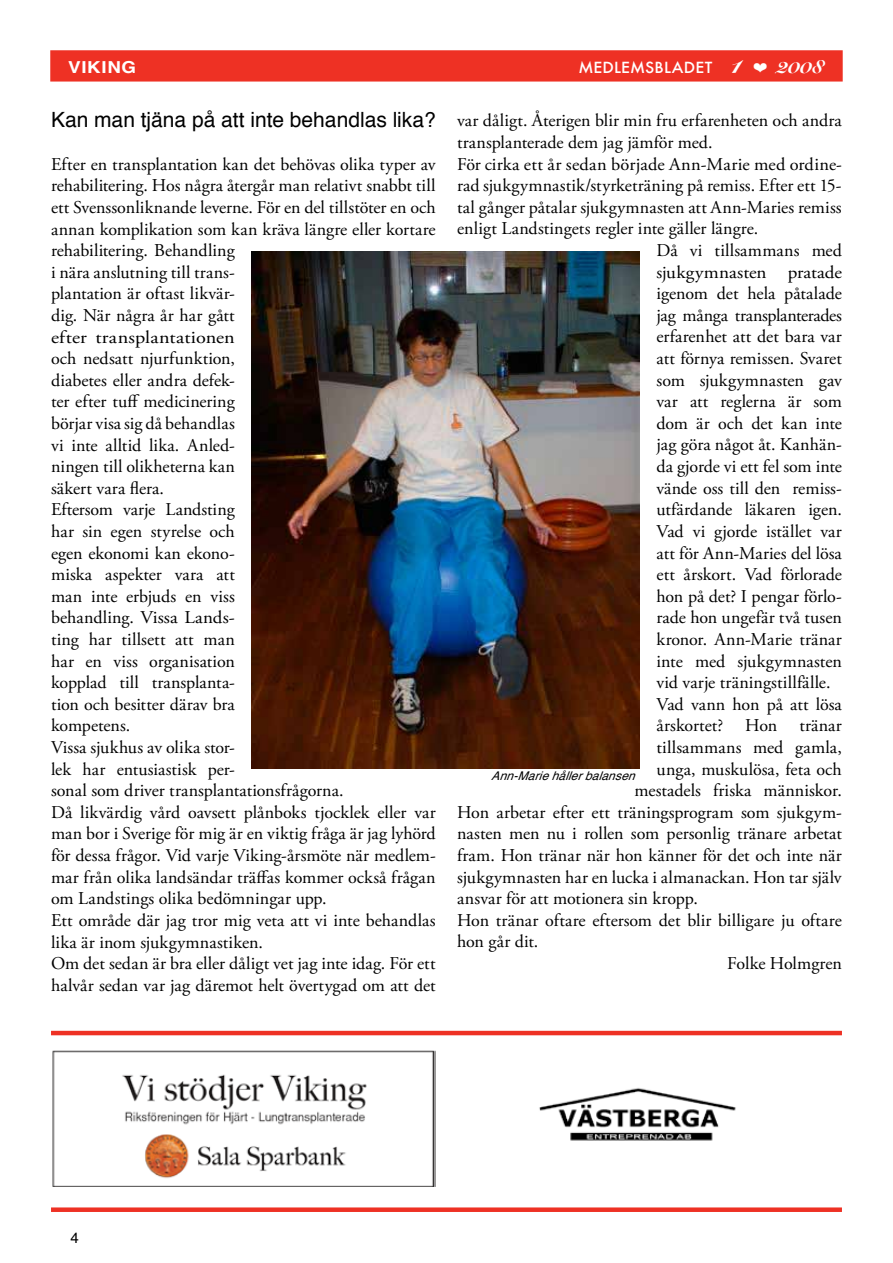
<style>
.page{position:relative;width:893px;height:1263px;background:#fff}
.page>*{position:absolute;margin:0;border:0;box-sizing:border-box;transform-origin:0 0}
.t1{font:21px "Helvetica";color:#000}
.t2{font:18px/21.6px "Adobe Garamond Pro";color:#000}
.t3{font:700 16.5px "Helvetica";letter-spacing:.035em;color:#fff;scale:1.14 1}
.t4{font:500 15px "Futura";letter-spacing:.01em;color:#fff;scale:1.05 1}
.t5{font:15px "Helvetica";color:#000}
.t6{font:italic 12px "Helvetica";color:#000}
.s1{font-family:"Snell Roundhand";font-weight:900;font-size:23.7px}
.s2{font-family:"Snell Roundhand";font-weight:900;font-size:20.4px}
</style>
<div class="page">
<div style="left:51px;top:51px;width:791px;height:30px;background:#ee3124"></div>
<div style="left:50px;top:50px;width:793px;height:32px;border:2px solid #ee3124"></div>
<img style="left:252px;top:252px;width:387px;height:516px">
<img style="left:539px;top:1088px;width:197px;height:53px">
<img style="left:52px;top:1050px;width:383px;height:136px">
<div style="left:51px;top:1207px;width:791px;height:5px;background:#ee3124"></div>
<hr style="left:51px;top:1031px;width:791px;height:4px;background:#ee3124">
<p class="t3" style="left:68px;top:54px;width:61px">VIKING</p>
<p class="t4" style="left:578px;top:57px;width:235px">MEDLEMSBLADET <span class="s1">1</span> ❤ <span class="s2">2008</span></p>
<p class="t1" style="left:51px;top:103px;width:386px">Kan man tjäna på att inte behandlas lika?</p>
<p class="t2" style="left:51px;top:154px;width:386px">Efter en transplantation kan det behövas olika typer av rehabilitering. Hos några återgår man relativt snabbt till ett Svenssonliknande leverne. För en del tillstöter en och annan komplikation som kan kräva längre eller kortare rehabilitering. Behandling<br>i nära anslutning till trans-<br>plantation är oftast likvär-<br>dig. När några år har gått<br>efter transplantationen<br>och nedsatt njurfunktion,<br>diabetes eller andra defek-<br>ter efter tuff medicinering<br>börjar visa sig då behandlas<br>vi inte alltid lika. Anled-<br>ningen till olikheterna kan<br>säkert vara flera.<br>Eftersom varje Landsting<br>har sin egen styrelse och<br>egen ekonomi kan ekono-<br>miska aspekter vara att<br>man inte erbjuds en viss<br>behandling. Vissa Lands-<br>ting har tillsett att man<br>har en viss organisation<br>kopplad till transplanta-<br>tion och besitter därav bra<br>kompetens.<br>Vissa sjukhus av olika stor-<br>lek har entusiastisk per-<br>sonal som driver transplantationsfrågorna.<br>Då likvärdig vård oavsett plånboks tjocklek eller var man bor i Sverige för mig är en viktig fråga är jag lyhörd för dessa frågor. Vid varje Viking-årsmöte när medlem&shy;mar från olika landsändar träffas kommer också frågan om Landstings olika bedömningar upp.<br>Ett område där jag tror mig veta att vi inte behandlas lika är inom sjukgymnastiken.<br>Om det sedan är bra eller dåligt vet jag inte idag. För ett halvår sedan var jag däremot helt övertygad om att det</p>
<p class="t2" style="left:457px;top:111px;width:386px">var dåligt. Återigen blir min fru erfarenheten och andra</p>
<p class="t2" style="left:457px;top:132px;width:257px">transplanterade dem jag jämför med.</p>
<p class="t2" style="left:457px;top:154px;width:386px">För cirka ett år sedan började Ann-Marie med ordine-</p>
<p class="t2" style="left:457px;top:175px;width:386px">rad sjukgymnastik/styrketräning på remiss. Efter ett 15-</p>
<p class="t2" style="left:457px;top:197px;width:386px">tal gånger påtalar sjukgymnasten att Ann-Maries remiss</p>
<p class="t2" style="left:457px;top:219px;width:303px">enligt Landstingets regler inte gäller längre.</p>
<p class="t2" style="left:657px;top:240px;width:187px">Då vi tillsammans med</p>
<p class="t2" style="left:657px;top:262px;width:187px">sjukgymnasten pratade</p>
<p class="t2" style="left:657px;top:283px;width:187px">igenom det hela påtalade</p>
<p class="t2" style="left:657px;top:305px;width:187px">jag många transplanterades</p>
<p class="t2" style="left:657px;top:327px;width:187px">erfarenhet att det bara var</p>
<p class="t2" style="left:657px;top:348px;width:187px">att förnya remissen. Svaret</p>
<p class="t2" style="left:657px;top:370px;width:187px">som sjukgymnasten gav</p>
<p class="t2" style="left:657px;top:391px;width:187px">var att reglerna är som</p>
<p class="t2" style="left:657px;top:413px;width:187px">dom är och det kan inte</p>
<p class="t2" style="left:657px;top:435px;width:187px">jag göra något åt. Kanhän-</p>
<p class="t2" style="left:657px;top:456px;width:187px">da gjorde vi ett fel som inte</p>
<p class="t2" style="left:657px;top:478px;width:187px">vände oss till den remiss-</p>
<p class="t2" style="left:657px;top:499px;width:187px">utfärdande läkaren igen.</p>
<p class="t2" style="left:657px;top:521px;width:187px">Vad vi gjorde istället var</p>
<p class="t2" style="left:657px;top:543px;width:187px">att för Ann-Maries del lösa</p>
<p class="t2" style="left:657px;top:564px;width:187px">ett årskort. Vad förlorade</p>
<p class="t2" style="left:657px;top:586px;width:187px">hon på det? I pengar förlo-</p>
<p class="t2" style="left:657px;top:607px;width:187px">rade hon ungefär två tusen</p>
<p class="t2" style="left:657px;top:629px;width:187px">kronor. Ann-Marie tränar</p>
<p class="t2" style="left:657px;top:651px;width:187px">inte med sjukgymnasten</p>
<p class="t2" style="left:657px;top:672px;width:175px">vid varje träningstillfälle.</p>
<p class="t2" style="left:657px;top:694px;width:187px">Vad vann hon på att lösa</p>
<p class="t2" style="left:657px;top:715px;width:187px">årskortet? Hon tränar</p>
<p class="t2" style="left:657px;top:737px;width:187px">tillsammans med gamla,</p>
<p class="t2" style="left:657px;top:759px;width:187px">unga, muskulösa, feta och</p>
<p class="t2" style="left:634px;top:780px;width:209px">mestadels friska människor.</p>
<p class="t2" style="left:457px;top:802px;width:386px">Hon arbetar efter ett träningsprogram som sjukgym-</p>
<p class="t2" style="left:457px;top:823px;width:386px">nasten men nu i rollen som personlig tränare arbetat</p>
<p class="t2" style="left:457px;top:845px;width:386px">fram. Hon tränar när hon känner för det och inte när</p>
<p class="t2" style="left:457px;top:867px;width:386px">sjukgymnasten har en lucka i almanackan. Hon tar själv</p>
<p class="t2" style="left:457px;top:888px;width:242px">ansvar för att motionera sin kropp.</p>
<p class="t2" style="left:457px;top:910px;width:386px">Hon tränar oftare eftersom det blir billigare ju oftare</p>
<p class="t2" style="left:457px;top:931px;width:83px">hon går dit.</p>
<p class="t2" style="left:727px;top:953px;width:116px">Folke Holmgren</p>
<p class="t6" style="left:491px;top:766px;width:152px">Ann-Mariehållerbalansen</p>
<p class="t5" style="left:70px;top:1226px;width:10px">4</p>
</div>
